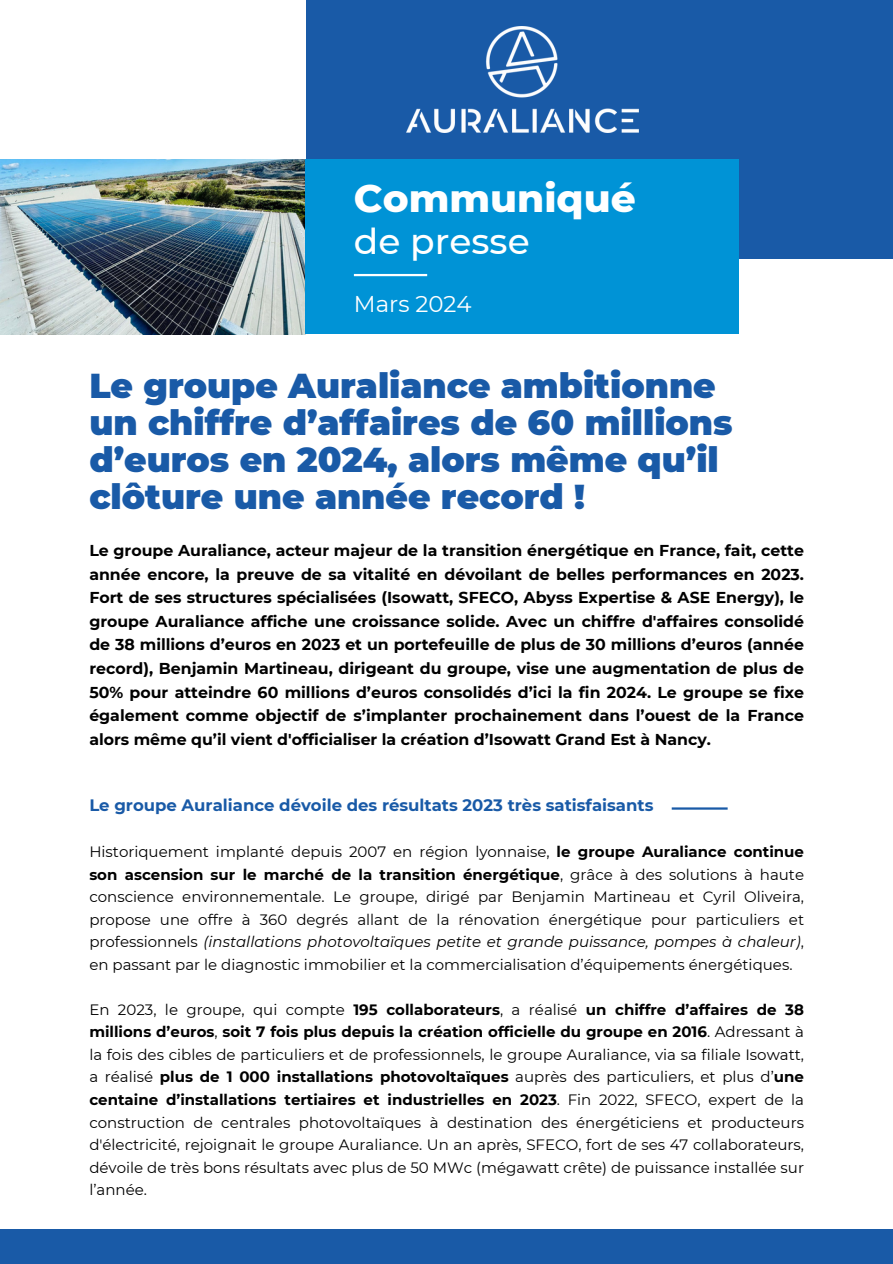
<style>
.page{position:relative;width:893px;height:1264px;background:#fff}
.page>*{position:absolute;margin:0;border:0;box-sizing:border-box;transform-origin:0 0}
.t1{font:800 39px "Montserrat";color:#fff}
.t2{font:500 36px "Montserrat";color:#fff}
.t3{font:900 34.5px/37.2px "Montserrat";color:#195aa7}
.t4{font:22.8px "Montserrat";color:#fff}
.t5{font:700 16.5px "Montserrat";color:#195aa7}
.t6{font:700 15.75px/23.7px "Montserrat";color:#000;text-align:justify}
.t7{font:15px/22.5px "Montserrat";color:#000;text-align:justify}
.s1{font-weight:700}
.s2{font-style:italic}
</style>
<div class="page">
<img style="left:0;top:160px;width:305px;height:174px">
<div style="left:0;top:1229px;width:892px;height:34px;background:#195aa7"></div>
<div style="left:305px;top:0;width:587px;height:259px;background:#195aa7"></div>
<div style="left:305px;top:160px;width:433px;height:174px;background:#0093d6"></div>
<hr style="left:354px;top:274px;width:73px;height:2px;background:#fff">
<img style="left:406px;top:26px;width:232px;height:106px">
<hr style="left:671px;top:807px;width:56px;height:2px;background:#195aa7">
<h1 class="t1" style="left:354px;top:169px;width:283px">Communiqué</h1>
<h2 class="t2" style="left:354px;top:216px;width:177px">de presse</h2>
<h3 class="t4" style="left:354px;top:288px;width:119px">Mars 2024</h3>
<h3 class="t3" style="left:89px;top:364px;width:644px">Le groupe Auraliance ambitionne un chiffre d’affaires de 60 millions d’euros en 2024, alors même qu’il clôture une année record !</h3>
<p class="t6" style="left:89px;top:537px;width:716px">Le groupe Auraliance, acteur majeur de la transition énergétique en France, fait, cette année encore, la preuve de sa vitalité en dévoilant de belles performances en 2023.<br>Fort de ses structures spécialisées (Isowatt, SFECO, Abyss Expertise &amp; ASE Energy), le groupe Auraliance affiche une croissance solide. Avec un chiffre d'affaires consolidé de 38 millions d’euros en 2023 et un portefeuille de plus de 30 millions d’euros (année record), Benjamin Martineau, dirigeant du groupe, vise une augmentation de plus de 50% pour atteindre 60 millions d’euros consolidés d’ici la fin 2024. Le groupe se fixe également comme objectif de s’implanter prochainement dans l’ouest de la France alors même qu’il vient d'officialiser la création d’Isowatt Grand Est à Nancy.</p>
<p class="t5" style="left:89px;top:793px;width:565px">Le groupe Auraliance dévoile des résultats 2023 très satisfaisants</p>
<p class="t7" style="left:89px;top:840px;width:716px">Historiquement implanté depuis 2007 en région lyonnaise, <span class="s1">le groupe Auraliance continue son ascension sur le marché de la transition énergétique</span>, grâce à des solutions à haute conscience environnementale. Le groupe, dirigé par Benjamin Martineau et Cyril Oliveira, propose une offre à 360 degrés allant de la rénovation énergétique pour particuliers et professionnels <span class="s2">(installations photovoltaïques petite et grande puissance, pompes à chaleur)</span>, en passant par le diagnostic immobilier et la commercialisation d’équipements énergétiques.</p>
<p class="t7" style="left:89px;top:997px;width:716px">En 2023, le groupe, qui compte <span class="s1">195 collaborateurs</span>, a réalisé <span class="s1">un chiffre d’affaires de 38 millions d’euros</span>, <span class="s1">soit 7 fois plus depuis la création officielle du groupe en 2016</span>. Adressant à la fois des cibles de particuliers et de professionnels, le groupe Auraliance, via sa filiale Isowatt, a réalisé <span class="s1">plus de 1 000 installations photovoltaïques</span> auprès des particuliers, et plus d’<span class="s1">une centaine d’installations tertiaires et industrielles en 2023</span>. Fin 2022, SFECO, expert de la construction de centrales photovoltaïques à destination des énergéticiens et producteurs d'électricité, rejoignait le groupe Auraliance. Un an après, SFECO, fort de ses 47 collaborateurs, dévoile de très bons résultats avec plus de 50 MWc (mégawatt crête) de puissance installée sur l’année.</p>
</div>
